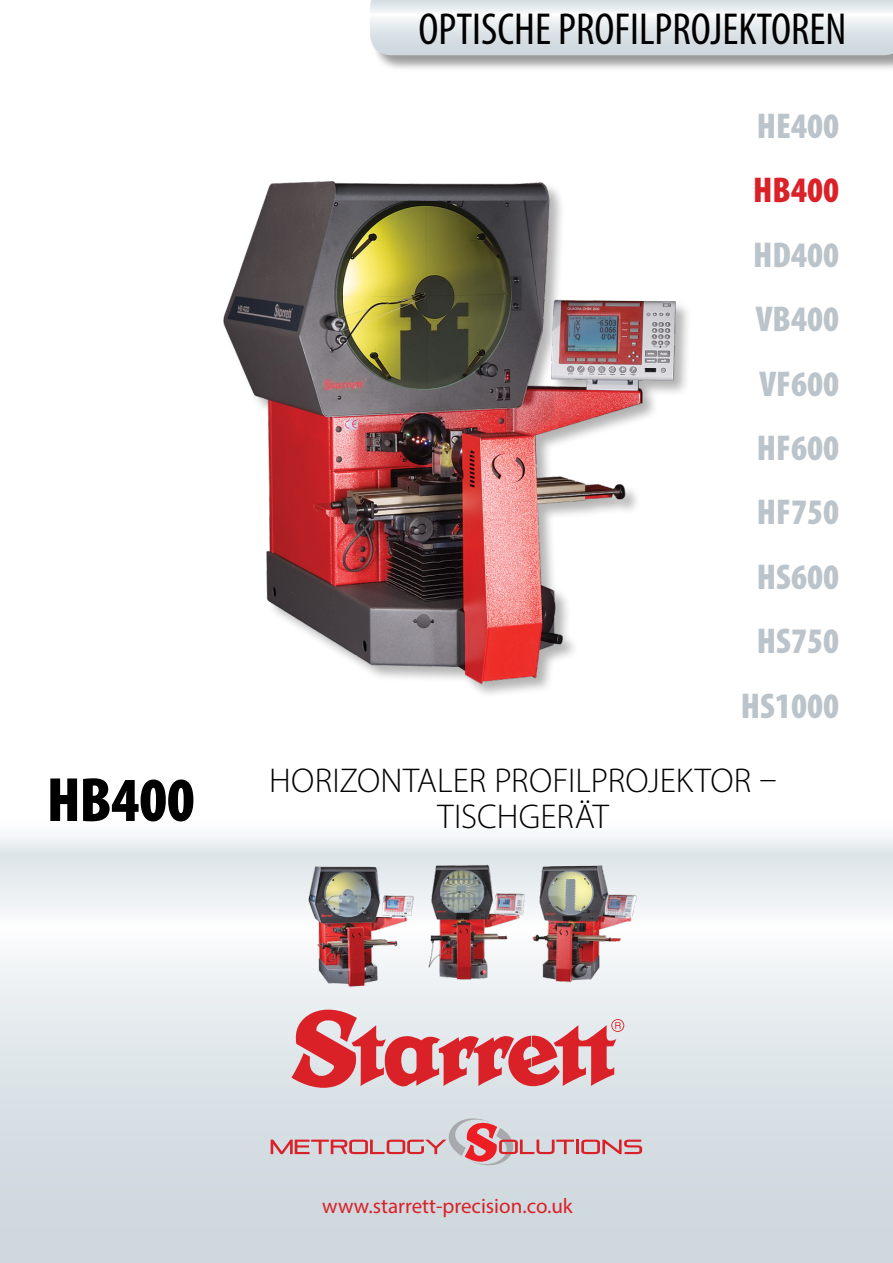
<style>
.page{position:relative;width:893px;height:1263px;background:#fff}
.page>*{position:absolute;margin:0;border:0;box-sizing:border-box;transform-origin:0 0}
.t1{font:900 condensed 63px "Myriad Pro";letter-spacing:-.005em;color:#000}
.t2{font:condensed 45px "Myriad Pro";color:#000}
.t3{font:900 condensed 36px/64.5px "Myriad Pro";color:#bbc4ca;text-align:center}
.t4{font:900 condensed 36px "Myriad Pro";color:#da2128}
.t5{font:300 34.5px "Myriad Pro";letter-spacing:.005em;color:#000}
.t6{font:21px "Myriad Pro";color:#da2128}
</style>
<div class="page">
<svg style="left:0;top:835px;width:893px;height:428px"></svg>
<svg style="left:291px;top:1009px;width:333px;height:79px;background:#de9398"></svg>
<svg style="left:271px;top:1118px;width:303px;height:47px;background:#d5bfc4"></svg>
<hr style="left:576px;top:1139px;width:3px;height:15px;background:#da2128">
<svg style="left:581px;top:1139px;width:61px;height:15px"></svg>
<img style="left:291px;top:853px;width:362px;height:145px">
<div style="left:370px;top:0;width:523px;height:72px;background:#000;opacity:.4"></div>
<svg style="left:370px;top:0;width:523px;height:55px"></svg>
<div style="left:224px;top:181px;width:468px;height:519px;background:#000;opacity:.3"></div>
<img style="left:223px;top:181px;width:455px;height:508px">
<p class="t2" style="left:418px;top:2px;width:430px">OPTISCHE PROFILPROJEKTOREN</p>
<p class="t3" style="left:757px;top:92px;width:84px">HE400</p>
<p class="t4" style="left:753px;top:167px;width:87px">HB400</p>
<p class="t3" style="left:741px;top:221px;width:100px">HD400<br>VB400<br>VF600<br>HF600<br>HF750<br>HS600<br>HS750<br>HS1000</p>
<h1 class="t1" style="left:47px;top:760px;width:150px">HB400</h1>
<p class="t5" style="left:269px;top:760px;width:316px">HORIZONTALER PROFILPRO</p>
<p class="t5" style="left:648px;top:760px;width:67px">JEKTOR</p>
<p class="t5" style="left:760px;top:760px;width:19px">–</p>
<p class="t5" style="left:437px;top:796px;width:174px">TISCHGERÄT</p>
<p class="t6" style="left:322px;top:1193px;width:252px">www.starrett-precision.co.uk</p>
</div>
